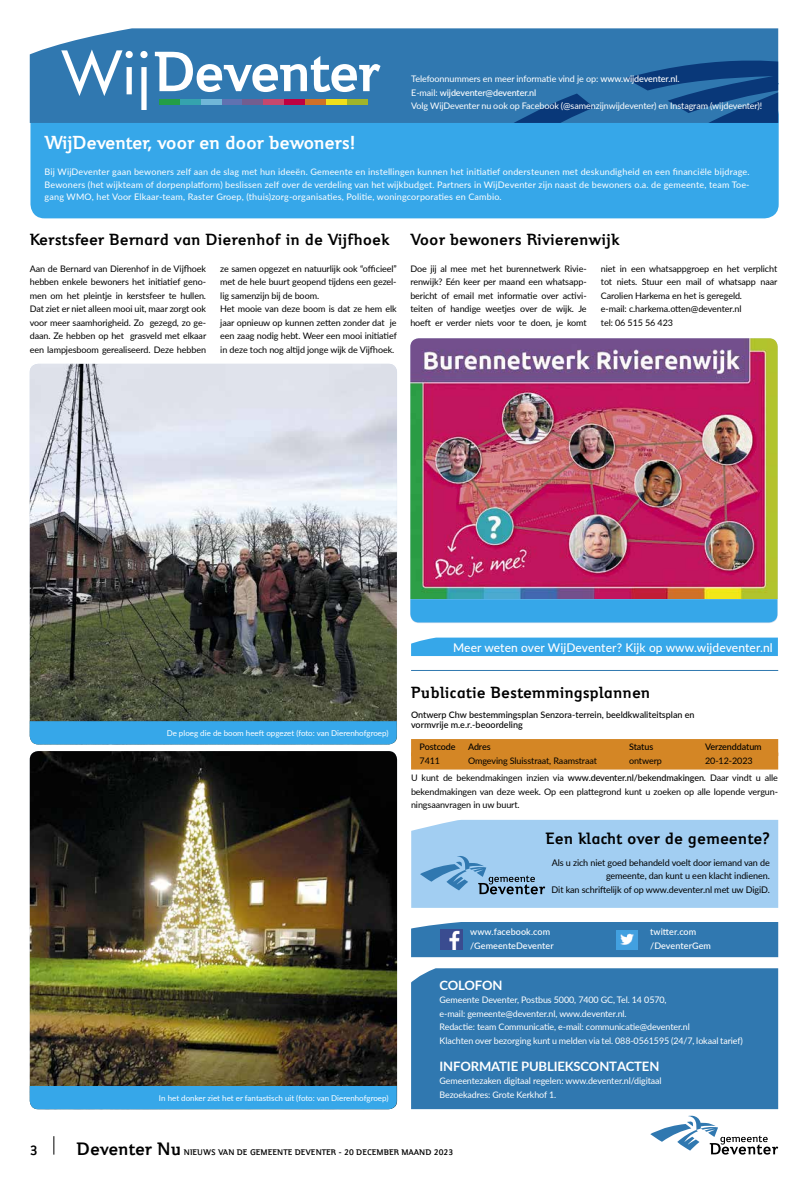
<style>
.page{position:relative;width:808px;height:1183px;background:#fff}
.page>*{position:absolute;margin:0;border:0;box-sizing:border-box;transform-origin:0 0}
.t1{font:700 21px "Jeunesse Std";letter-spacing:-.02em;color:#fff}
.t2{font:700 20px "Jeunesse Std";color:#000}
.t3{font:700 18.3px "Jeunesse Std";color:#000}
.t4{font:700 18px "Jeunesse Std";color:#000}
.t5{font:700 15px "Jeunesse Std";color:#000}
.t6{font:700 13px "Lato";letter-spacing:-.01em;color:#fff}
.t7{font:500 12px "Lato";letter-spacing:.01em;color:#fff}
.t8{font:9.1px/13.2px "Lato";letter-spacing:-.01em;color:#000;text-align:right}
.t9{font:9px/13.5px "Lato";letter-spacing:-.01em;color:#000;text-align:justify}
.t10{font:9px/13.5px "Lato";letter-spacing:-.01em;color:#fff}
.t11{font:500 9px/10.8px "Lato";color:#000}
.t12{font:500 9px/13.5px "Lato";letter-spacing:.01em;color:#fff}
.t13{font:700 9px "Jeunesse Std";color:#000}
.t14{font:8px "Lato";color:#fff}
.s1{font-weight:500}
</style>
<div class="page">
<svg style="left:650px;top:1115px;width:128px;height:39px"></svg>
<svg style="left:53px;top:1136px;width:1px;height:18px"></svg>
<div style="left:411px;top:738px;width:367px;height:17px;background:#d48625"></div>
<div style="left:411px;top:752px;width:367px;height:17px;background:#d48625"></div>
<div style="left:411px;top:968px;width:367px;height:140px;background:#3078b0"></div>
<div style="left:411px;top:819px;width:367px;height:88px;background:#a2cef2"></div>
<div style="left:411px;top:637px;width:367px;height:19px;background:#36a7e9"></div>
<div style="left:30px;top:101px;width:749px;height:117px;background:#36a7e9;border-radius:14px"></div>
<hr style="left:31px;top:83px;width:748px;height:1px;background:#3078b0">
<svg style="left:30px;top:28px;width:748px;height:95px;background:#3d81b5"></svg>
<svg style="left:155px;top:52px;width:623px;height:71px;background:#3c79ac"></svg>
<svg style="left:61px;top:49px;width:87px;height:61px"></svg>
<img style="left:410px;top:338px;width:368px;height:261px">
<img style="left:30px;top:364px;width:367px;height:357px">
<img style="left:30px;top:751px;width:367px;height:334px">
<div style="left:410px;top:599px;width:367px;height:23px;background:#36a7e9"></div>
<div style="left:30px;top:721px;width:367px;height:23px;background:#36a7e9"></div>
<div style="left:30px;top:1085px;width:367px;height:23px;background:#36a7e9"></div>
<hr style="left:411px;top:670px;width:367px;height:1px;background:#3078b0">
<div style="left:411px;top:922px;width:367px;height:34px;background:#3078b0"></div>
<img style="left:441px;top:929px;width:21px;height:19px">
<img style="left:616px;top:929px;width:21px;height:20px">
<p class="t10" style="left:411px;top:72px;width:353px">Telefoonnummers en meer informatie vind je op: <span class="s1">www.wijdeventer.nl</span>.<br>E-mail: <span class="s1">wijdeventer@deventer.nl<br></span>Volg WijDeventer nu ook op Facebook (@samenzijnwijdeventer) en Instagram (wijdeventer)!</p>
<h1 class="t1" style="left:45px;top:130px;width:313px">WijDeventer, voor en door bewoners!</h1>
<p class="t10" style="left:45px;top:165px;width:706px;line-height:12.5px;text-align:justify">Bij WijDeventer gaan bewoners zelf aan de slag met hun ideeën. Gemeente en instellingen kunnen het initiatief ondersteunen met deskundigheid en een financiële bijdrage.<br>Bewoners (het wijkteam of dorpenplatform) beslissen zelf over de verdeling van het wijkbudget. Partners in WijDeventer zijn naast de bewoners o.a. de gemeente, team Toe&shy;gang WMO, het Voor Elkaar-team, Raster Groep, (thuis)zorg-organisaties, Politie, woningcorporaties en Cambio.</p>
<h3 class="t4" style="left:30px;top:228px;width:361px">Kerstsfeer Bernard van Dierenhof in de Vijfhoek</h3>
<p class="t9" style="left:30px;top:261px;width:178px">Aan de Bernard van Dierenhof in de Vijfhoek hebben enkele bewoners het initiatief geno&shy;men om het pleintje in kerstsfeer te hullen.<br>Dat ziet er niet alleen mooi uit, maar zorgt ook voor meer saamhorigheid. Zo gezegd, zo ge&shy;daan. Ze hebben op het grasveld met elkaar een lampjesboom gerealiseerd. Deze hebben</p>
<p class="t9" style="left:220px;top:261px;width:178px;text-align:left">ze samen opgezet en natuurlijk ook “officieel” met de hele buurt geopend tijdens een gezel&shy;lig samenzijn bij de boom.<br>Het mooie van deze boom is dat ze hem elk jaar opnieuw op kunnen zetten zonder dat je een zaag nodig hebt. Weer een mooi initiatief in deze toch nog altijd jonge wijk de Vijfhoek.</p>
<h3 class="t4" style="left:410px;top:228px;width:211px">Voor bewoners Rivierenwijk</h3>
<p class="t9" style="left:410px;top:261px;width:178px">Doe jij al mee met het burennetwerk Rivie&shy;renwijk? Eén keer per maand een whatsapp&shy;bericht of email met informatie over activi&shy;teiten of handige weetjes over de wijk. Je hoeft er verder niets voor te doen, je komt</p>
<p class="t9" style="left:601px;top:261px;width:178px;text-align:left">niet in een whatsappgroep en het verplicht tot niets. Stuur een mail of whatsapp naar Carolien Harkema en het is geregeld.<br>e-mail: c.harkema.otten@deventer.nl<br>tel: 06 515 56 423</p>
<p class="t14" style="left:167px;top:727px;width:223px">De ploeg die de boom heeft opgezet (foto: van Dierenhofgroep)</p>
<p class="t14" style="left:159px;top:1092px;width:231px">In het donker ziet het er fantastisch uit (foto: van Dierenhofgroep)</p>
<h3 class="t7" style="left:453px;top:638px;width:321px">Meer weten over WijDeventer? Kijk op www.wijdeventer.nl</h3>
<h3 class="t4" style="left:411px;top:682px;width:241px">Publicatie Bestemmingsplannen</h3>
<p class="t11" style="left:411px;top:708px;width:285px">Ontwerp Chw bestemmingsplan Senzora-terrein, beeldkwaliteitsplan en vormvrije m.e.r.-beoordeling</p>
<p class="t11" style="left:420px;top:741px;width:38px">Postcode</p>
<p class="t11" style="left:468px;top:741px;width:24px">Adres</p>
<p class="t11" style="left:629px;top:741px;width:26px">Status</p>
<p class="t11" style="left:705px;top:741px;width:58px">Verzenddatum</p>
<p class="t9" style="left:420px;top:753px;width:22px">7411</p>
<p class="t9" style="left:468px;top:753px;width:130px">Omgeving Sluisstraat, Raamstraat</p>
<p class="t9" style="left:629px;top:753px;width:34px">ontwerp</p>
<p class="t9" style="left:705px;top:753px;width:49px">20-12-2023</p>
<p class="t9" style="left:411px;top:770px;width:369px">U kunt de bekendmakingen inzien via <span class="s1">www.deventer.nl/bekendmakingen</span>. Daar vindt u alle bekendmakingen van deze week. Op een plattegrond kunt u zoeken op alle lopende vergun&shy;ningsaanvragen in uw buurt.</p>
<h3 class="t3" style="left:545px;top:827px;width:226px">Een klacht over de gemeente?</h3>
<p class="t8" style="left:551px;top:855px;width:220px">Als u zich niet goed behandeld voelt door iemand van de gemeente, dan kunt u een klacht indienen.<br>Dit kan schriftelijk of op www.deventer.nl met uw DigiD.</p>
<p class="t12" style="left:470px;top:924px;width:85px">www.facebook.com /GemeenteDeventer</p>
<p class="t12" style="left:650px;top:924px;width:62px">twitter.com /DeventerGem</p>
<h3 class="t6" style="left:439px;top:975px;width:65px">COLOFON</h3>
<p class="t10" style="left:439px;top:992px;width:305px">Gemeente Deventer, Postbus 5000, 7400 GC, Tel. 14 0570,<br>e-mail: gemeente@deventer.nl, www.deventer.nl.<br>Redactie: team Communicatie, e-mail: communicatie@deventer.nl<br>Klachten over bezorging kunt u melden via tel. 088-0561595 (24/7, lokaal tarief)</p>
<h3 class="t6" style="left:439px;top:1056px;width:151px">INFORMATIE PUBLIEKSCONTACTEN</h3>
<p class="t10" style="left:439px;top:1073px;width:224px">Gemeentezaken digitaal regelen: www.deventer.nl/digitaal<br>Bezoekadres: Grote Kerkhof 1.</p>
<h3 class="t5" style="left:30px;top:1140px;width:10px">3</h3>
<h2 class="t2" style="left:77px;top:1136px;width:106px">Deventer Nu</h2>
<p class="t13" style="left:184px;top:1146px;width:225px">n ieuws van de gemeente deventer - 20 december MAA</p>
<p class="t13" style="left:419px;top:1146px;width:35px">ND 2023</p>
</div>
